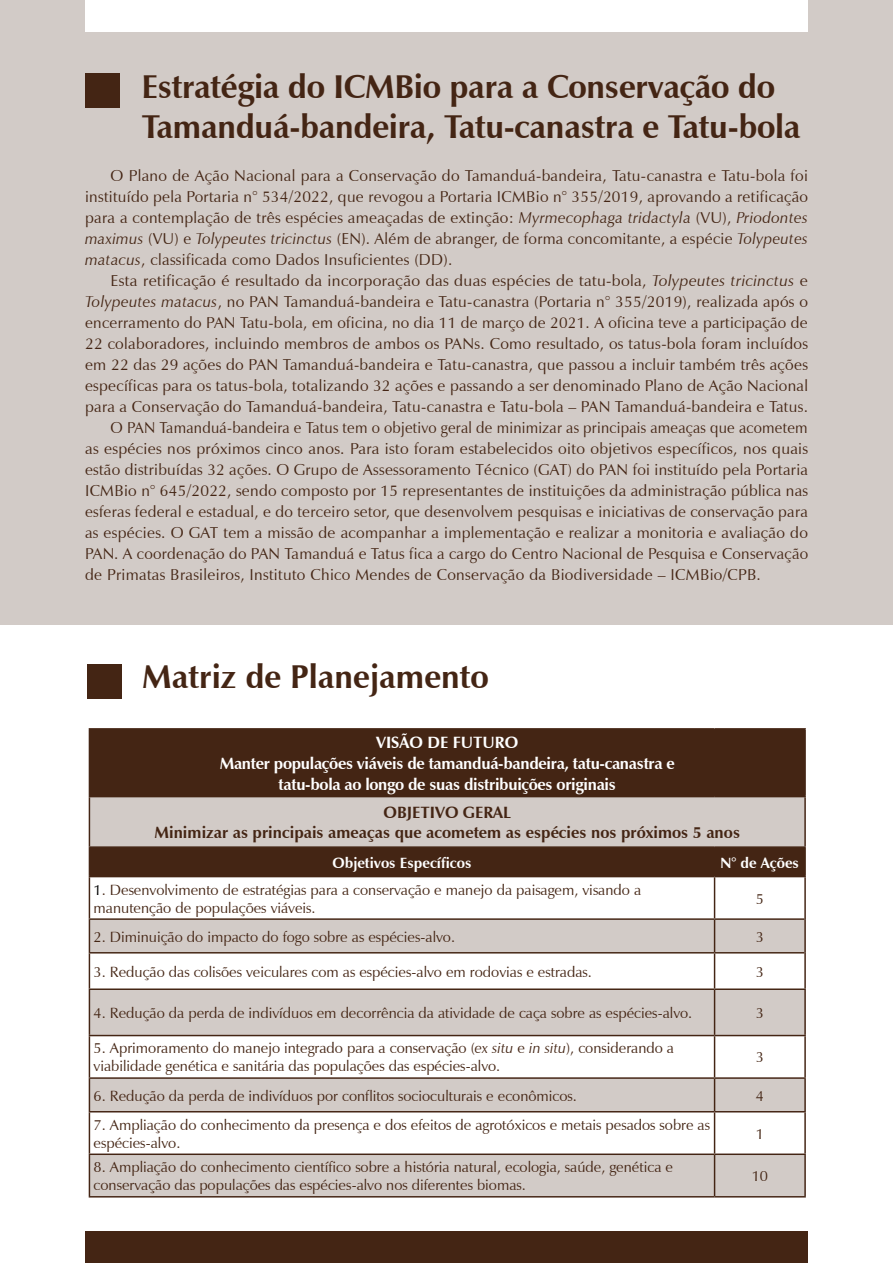
<style>
.page{position:relative;width:893px;height:1263px;background:#fff}
.page>*{position:absolute;margin:0;border:0;box-sizing:border-box;transform-origin:0 0}
.t1{font:700 33px/39.6px "Zapf Humanist 601 BT";letter-spacing:-.01em;color:#442514}
.t2{font:700 16.35px/20.9px "Zapf Humanist 601 BT";letter-spacing:-.02em;color:#fff;text-align:center}
.t3{font:700 16.35px/20.9px "Zapf Humanist 601 BT";color:#442514;text-align:center}
.t4{font:15.75px/21px "Zapf Humanist 601 BT";letter-spacing:.02em;color:#442514;text-align:justify}
.t5{font:15.75px "Zapf Humanist 601 BT";letter-spacing:.02em;color:#442514;scale:.96 1}
.t6{font:14.85px/18px "Zapf Humanist 601 BT";color:#442514}
.t7{font:700 14.85px "Zapf Humanist 601 BT";color:#fff}
.t8{font:14.85px "Zapf Humanist 601 BT";color:#442513}
.s1{font-style:italic}
.s2{color:#000}
</style>
<div class="page">
<div style="left:0;top:0;width:893px;height:624px;background:#d2cbc7"></div>
<div style="left:89px;top:729px;width:716px;height:68px;background:#442514"></div>
<div style="left:90px;top:797px;width:714px;height:399px;background:#d2cbc7"></div>
<svg style="left:90px;top:877px;width:714px;height:111px"></svg>
<svg style="left:90px;top:1036px;width:714px;height:117px"></svg>
<hr style="left:89px;top:728px;width:626px;height:2px;background:#442514">
<hr style="left:715px;top:728px;width:91px;height:2px;background:#442514">
<hr style="left:804px;top:730px;width:2px;height:66px;background:#442514">
<hr style="left:89px;top:797px;width:1px;height:49px;background:#442514">
<hr style="left:715px;top:796px;width:91px;height:1px;background:#442514">
<hr style="left:804px;top:797px;width:2px;height:49px;background:#442514">
<hr style="left:89px;top:877px;width:1px;height:41px;background:#442514">
<hr style="left:714px;top:877px;width:1px;height:41px;background:#442514">
<hr style="left:804px;top:877px;width:2px;height:42px;background:#442514">
<hr style="left:89px;top:953px;width:1px;height:35px;background:#442514">
<hr style="left:714px;top:953px;width:1px;height:35px;background:#442514">
<hr style="left:804px;top:953px;width:2px;height:35px;background:#442514">
<hr style="left:89px;top:988px;width:626px;height:2px;background:#442514">
<hr style="left:89px;top:990px;width:1px;height:45px;background:#442514">
<hr style="left:715px;top:988px;width:91px;height:2px;background:#442514">
<hr style="left:714px;top:990px;width:1px;height:45px;background:#442514">
<hr style="left:804px;top:990px;width:2px;height:45px;background:#442514">
<hr style="left:89px;top:1035px;width:626px;height:1px;background:#442514">
<hr style="left:89px;top:1036px;width:1px;height:41px;background:#442514">
<hr style="left:715px;top:1035px;width:91px;height:1px;background:#442514">
<hr style="left:714px;top:1036px;width:1px;height:41px;background:#442514">
<hr style="left:804px;top:1036px;width:2px;height:41px;background:#442514">
<hr style="left:89px;top:1077px;width:626px;height:2px;background:#442514">
<hr style="left:89px;top:1079px;width:1px;height:32px;background:#442514">
<hr style="left:715px;top:1077px;width:91px;height:2px;background:#442514">
<hr style="left:714px;top:1079px;width:1px;height:32px;background:#442514">
<hr style="left:804px;top:1079px;width:2px;height:32px;background:#442514">
<hr style="left:89px;top:1111px;width:626px;height:1px;background:#442514">
<hr style="left:89px;top:1112px;width:1px;height:41px;background:#442514">
<hr style="left:715px;top:1111px;width:91px;height:1px;background:#442514">
<hr style="left:714px;top:1112px;width:1px;height:41px;background:#442514">
<hr style="left:804px;top:1112px;width:2px;height:41px;background:#442514">
<hr style="left:89px;top:1153px;width:626px;height:2px;background:#442514">
<hr style="left:89px;top:1155px;width:1px;height:41px;background:#442514">
<hr style="left:715px;top:1153px;width:91px;height:2px;background:#442514">
<hr style="left:714px;top:1155px;width:1px;height:41px;background:#442514">
<hr style="left:804px;top:1155px;width:2px;height:41px;background:#442514">
<hr style="left:89px;top:1196px;width:626px;height:1px;background:#442514">
<hr style="left:715px;top:1196px;width:91px;height:1px;background:#442514">
<hr style="left:89px;top:918px;width:626px;height:2px;background:#442514">
<hr style="left:89px;top:920px;width:1px;height:32px;background:#442514">
<hr style="left:715px;top:918px;width:89px;height:2px;background:#442514">
<hr style="left:89px;top:952px;width:626px;height:1px;background:#442514">
<hr style="left:715px;top:952px;width:89px;height:1px;background:#442514">
<hr style="left:714px;top:920px;width:1px;height:32px;background:#442514">
<hr style="left:804px;top:919px;width:2px;height:34px;background:#442514">
<hr style="left:89px;top:846px;width:626px;height:2px;background:#442514">
<div style="left:89px;top:847px;width:715px;height:29px;background:#442514"></div>
<hr style="left:715px;top:846px;width:91px;height:2px;background:#442514">
<hr style="left:804px;top:848px;width:2px;height:28px;background:#442514">
<hr style="left:89px;top:876px;width:626px;height:1px;background:#442514">
<hr style="left:715px;top:876px;width:91px;height:1px;background:#442514">
<div style="left:85px;top:73px;width:34px;height:34px;background:#442514"></div>
<div style="left:87px;top:664px;width:34px;height:34px;background:#442514"></div>
<div style="left:85px;top:0;width:723px;height:32px;background:#fff"></div>
<div style="left:85px;top:1231px;width:723px;height:32px;background:#442514"></div>
<h1 class="t1" style="left:141px;top:67px;width:661px">Estratégia do ICMBio para a Conservação do<br>Tamanduá-bandeira, Tatu-canastra e Tatu-bola</h1>
<p class="t4" style="left:85px;top:165px;width:725px;text-indent:26px">O Plano de Ação Nacional para a Conservação do Tamanduá-bandeira, Tatu-canastra e Tatu-bola foi instituído pela Portaria n° 534/2022, que revogou a Portaria ICMBio n° 355/2019, aprovando a retificação para a contemplação de três espécies ameaçadas de extinção: <span class="s1">Myrmecophaga tridactyla</span> (VU), <span class="s1">Priodontes maximus</span> (VU) e <span class="s1">Tolypeutes tricinctus</span> (EN). Além de abranger, de forma concomitante, a espécie <span class="s1">Tolypeutes matacus</span>, classificada como Dados Insuficientes (DD).</p>
<p class="t4" style="left:111px;top:270px;width:699px">Esta retificação é resultado da incorporação das duas espécies de tatu-bola, <span class="s1">Tolypeutes tricinctus</span> e</p>
<p class="t4" style="left:85px;top:291px;width:724px"><span class="s1">Tolypeutes matacus</span>, no PAN Tamanduá-bandeira e Tatu-canastra (Portaria n° 355/2019), realizada após o</p>
<p class="t4" style="left:85px;top:312px;width:724px">encerramento do PAN Tatu-bola, em oficina, no dia 11 de março de 2021. A oficina teve a participação de</p>
<p class="t4" style="left:85px;top:333px;width:724px">22 colaboradores, incluindo membros de ambos os PANs. Como resultado, os tatus-bola foram incluídos</p>
<p class="t4" style="left:85px;top:354px;width:724px">em 22 das 29 ações do PAN Tamanduá-bandeira e Tatu-canastra, que passou a incluir também três ações</p>
<p class="t4" style="left:85px;top:375px;width:725px">específicas para os tatus-bola, totalizando 32 ações e passando a ser denominado Plano de Ação Nacional</p>
<p class="t4" style="left:85px;top:396px;width:724px">para a Conservação do Tamanduá-bandeira, Tatu-canastra e Tatu-bola – PAN Tamanduá-bandeira e Tatus.</p>
<p class="t5" style="left:111px;top:418px;width:728px">O PAN Tamanduá-bandeira e Tatus tem o objetivo geral de minimizar as principais ameaças que acometem</p>
<p class="t4" style="left:85px;top:438px;width:725px">as espécies nos próximos cinco anos. Para isto foram estabelecidos oito objetivos específicos, nos quais</p>
<p class="t4" style="left:85px;top:459px;width:724px">estão distribuídas 32 ações. O Grupo de Assessoramento Técnico (GAT) do PAN foi instituído pela Portaria</p>
<p class="t4" style="left:85px;top:480px;width:725px">ICMBio n° 645/2022, sendo composto por 15 representantes de instituições da administração pública nas</p>
<p class="t4" style="left:85px;top:501px;width:724px">esferas federal e estadual, e do terceiro setor, que desenvolvem pesquisas e iniciativas de conservação para</p>
<p class="t4" style="left:85px;top:522px;width:724px">as espécies. O GAT tem a missão de acompanhar a implementação e realizar a monitoria e avaliação do</p>
<p class="t4" style="left:85px;top:543px;width:725px">PAN. A coordenação do PAN Tamanduá e Tatus fica a cargo do Centro Nacional de Pesquisa e Conservação</p>
<p class="t4" style="left:85px;top:564px;width:677px">de Primatas Brasileiros, Instituto Chico Mendes de Conservação da Biodiversidade – ICMBio/CPB.</p>
<h1 class="t1" style="left:142px;top:657px;width:348px">Matriz de Planejamento</h1>
<p class="t2" style="left:220px;top:732px;width:457px">VISÃO DE FUTURO<br>Manter populações viáveis de tamanduá-bandeira, tatu-canastra e tatu-bola ao longo de suas distribuições originais</p>
<p class="t3" style="left:154px;top:802px;width:587px">OBJETIVO GERAL<br>Minimizar as principais ameaças que acometem as espécies nos próximos 5 anos</p>
<p class="t7" style="left:332px;top:853px;width:141px">Objetivos Específicos</p>
<p class="t7" style="left:721px;top:853px;width:80px">N° de Ações</p>
<p class="t6" style="left:94px;top:880px;width:549px"><span class="s2">1</span>. Desenvolvimento de estratégias para a conservação e manejo da paisagem, visando a manutenção de populações viáveis.</p>
<p class="t6" style="left:756px;top:889px;width:10px">5</p>
<p class="t6" style="left:94px;top:927px;width:363px">2. Diminuição do impacto do fogo sobre as espécies-alvo.</p>
<p class="t6" style="left:756px;top:927px;width:10px">3</p>
<p class="t6" style="left:94px;top:962px;width:500px">3. Redução das colisões veiculares com as espécies-alvo em rodovias e estradas.</p>
<p class="t6" style="left:756px;top:962px;width:10px">3</p>
<p class="t6" style="left:94px;top:1004px;width:600px">4. Redução da perda de indivíduos em decorrência da atividade de caça sobre as espécies-alvo.</p>
<p class="t6" style="left:756px;top:1004px;width:10px">3</p>
<p class="t6" style="left:94px;top:1039px;width:582px">5. Aprimoramento do manejo integrado para a conservação (<span class="s1">ex situ</span> e <span class="s1">in situ</span>), considerando a viabilidade genética e sanitária das populações das espécies-alvo.</p>
<p class="t6" style="left:756px;top:1048px;width:10px">3</p>
<p class="t6" style="left:94px;top:1086px;width:485px">6. Redução da perda de indivíduos por conflitos socioculturais e econômicos.</p>
<p class="t6" style="left:756px;top:1086px;width:10px">4</p>
<p class="t6" style="left:94px;top:1115px;width:618px">7. Ampliação do conhecimento da presença e dos efeitos de agrotóxicos e metais pesados sobre as espécies-alvo.</p>
<p class="t8" style="left:756px;top:1124px;width:10px">1</p>
<p class="t6" style="left:94px;top:1158px;width:581px">8. Ampliação do conhecimento científico sobre a história natural, ecologia, saúde, genética e conservação das populações das espécies-alvo nos diferentes biomas.</p>
<p class="t6" style="left:752px;top:1167px;width:18px">10</p>
</div>
